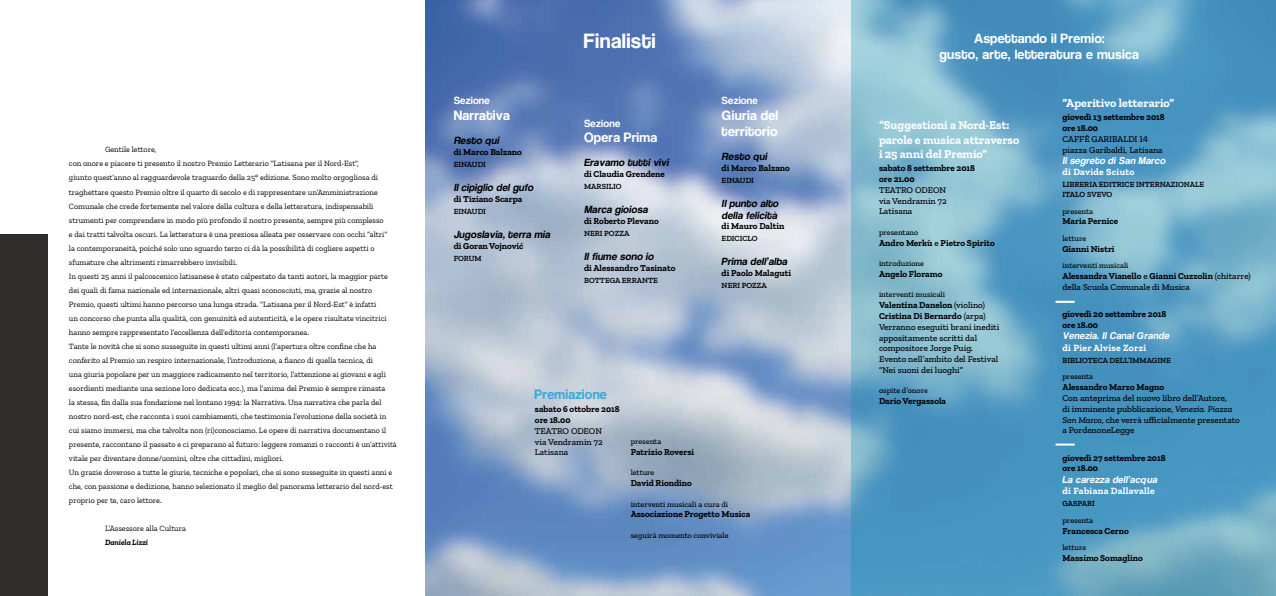
<style>
.page{position:relative;width:1276px;height:596px;background:#fff}
.page>*{position:absolute;margin:0;border:0;box-sizing:border-box;transform-origin:0 0}
.t1{font:20px "Coolvetica";letter-spacing:.025em;color:#fff}
.t2{font:13px/15.6px "Coolvetica";letter-spacing:.025em;color:#fff;text-align:center}
.t3{font:13px "Coolvetica";letter-spacing:.025em;color:#39a9dc}
.t4{font:700 12px/14.4px "Zilla Slab";color:#fff}
.t5{font:italic 10px/12px "Coolvetica";color:#000}
.t6{font:10px "Coolvetica";letter-spacing:.025em;color:#fff}
.t7{font:italic 9.5px "Coolvetica";color:#fff}
.t8{font:700 9.5px "Zilla Slab";letter-spacing:.03em;color:#fff}
.t9{font:500 9px/10.8px "Zilla Slab";color:#000}
.t10{font:700 9px/10.8px "Zilla Slab";color:#000}
.t11{font:8px/14px "Zilla Slab";color:#000}
.t12{font:500 8px "Zilla Slab";color:#000}
.t13{font:600 8px/9.6px "Zilla Slab";color:#000}
.t14{font:italic 700 8px "Zilla Slab";color:#000}
.s1{font-family:"Helvetica Neue LT Std";font-weight:700}
.s2{font-weight:500}
.s3{font-weight:700}
.s4{font-style:italic}
</style>
<div class="page">
<img style="left:425px;top:0;width:425px;height:595px">
<svg style="left:850px;top:0;width:426px;height:595px;background:#62a4c6"></svg>
<svg style="left:1055px;top:300px;width:19px;height:2px"></svg>
<svg style="left:1055px;top:443px;width:19px;height:2px"></svg>
<div style="left:0;top:234px;width:47px;height:361px;background:#312d2d"></div>
<p class="t11" style="left:69px;top:143px;width:329px;text-indent:36px">Gentile lettore,<br>con onore e piacere ti presento il nostro Premio Letterario “Latisana per il Nord-Est”,<br>giunto quest’anno al ragguardevole traguardo della 25° edizione. Sono molto orgogliosa di traghettare questo Premio oltre il quarto di secolo e di rappresentare un’Amministrazione Comunale che crede fortemente nel valore della cultura e della letteratura, indispensabili strumenti per comprendere in modo più profondo il nostro presente, sempre più complesso<br>e dai tratti talvolta oscuri. La letteratura è una preziosa alleata per osservare con occhi “altri”<br>la contemporaneità, poiché solo uno sguardo terzo ci dà la possibilità di cogliere aspetti o sfumature che altrimenti rimarrebbero invisibili.<br>In questi 25 anni il palcoscenico latisanese è stato calpestato da tanti autori, la maggior parte dei quali di fama nazionale ed internazionale, altri quasi sconosciuti, ma, grazie al nostro Premio, questi ultimi hanno percorso una lunga strada. “Latisana per il Nord-Est” è infatti<br>un concorso che punta alla qualità, con genuinità ed autenticità, e le opere risultate vincitrici hanno sempre rappresentato l’eccellenza dell’editoria contemporanea.<br>Tante le novità che si sono susseguite in questi ultimi anni (l’apertura oltre confine che ha conferito al Premio un respiro internazionale, l’introduzione, a fianco di quella tecnica, di<br>una giuria popolare per un maggiore radicamento nel territorio, l’attenzione ai giovani e agli esordienti mediante una sezione loro dedicata ecc.), ma l’anima del Premio è sempre rimasta<br>la stessa, fin dalla sua fondazione nel lontano 1994: la Narrativa. Una narrativa che parla del nostro nord-est, che racconta i suoi cambiamenti, che testimonia l’evoluzione della società in cui siamo immersi, ma che talvolta non (ri)conosciamo. Le opere di narrativa documentano il presente, raccontano il passato e ci preparano al futuro: leggere romanzi o racconti è un’attività vitale per diventare donne/uomini, oltre che cittadini, migliori.<br>Un grazie doveroso a tutte le giurie, tecniche e popolari, che si sono susseguite in questi anni e che, con passione e dedizione, hanno selezionato il meglio del panorama letterario del nord-est proprio per te, caro lettore.</p>
<p class="t11" style="left:105px;top:521px;width:82px">L’Assessore alla Cultura</p>
<p class="t14" style="left:105px;top:537px;width:45px">Daniela Lizzi</p>
<p class="t6" style="left:454px;top:96px;width:38px">Sezione</p>
<h2 class="t2" style="left:454px;top:108px;width:58px">Narrativa</h2>
<p class="t5" style="left:454px;top:135px;width:49px">Resto <span class="s1">q</span>ui</p>
<p class="t10" style="left:454px;top:146px;width:70px">di Marco Balzano</p>
<p class="t13" style="left:454px;top:159px;width:34px">EINAUDI</p>
<p class="t5" style="left:454px;top:182px;width:83px">Il cipiglio del gufo</p>
<p class="t10" style="left:454px;top:193px;width:70px">di Tiziano Scarpa</p>
<p class="t13" style="left:454px;top:206px;width:34px">EINAUDI</p>
<p class="t5" style="left:454px;top:229px;width:100px">Jugoslavia, terra mia</p>
<p class="t10" style="left:454px;top:240px;width:71px">di Goran Vojnović</p>
<p class="t13" style="left:454px;top:253px;width:17px">FORUM</p>
<h1 class="t1" style="left:584px;top:30px;width:73px">Finalisti</h1>
<p class="t6" style="left:584px;top:118px;width:38px">Sezione</p>
<h2 class="t2" style="left:584px;top:131px;width:75px">Opera Prima</h2>
<p class="t5" style="left:584px;top:157px;width:88px">Eravamo tutti vivi</p>
<p class="t10" style="left:584px;top:169px;width:82px">di Claudia Grendene</p>
<p class="t13" style="left:584px;top:182px;width:39px">MARSILIO</p>
<p class="t5" style="left:584px;top:204px;width:67px">Marca gioiosa</p>
<p class="t10" style="left:584px;top:215px;width:76px">di Roberto Plevano</p>
<p class="t13" style="left:584px;top:228px;width:37px">NERI POZZA</p>
<p class="t5" style="left:584px;top:251px;width:73px">Il fiume sono io</p>
<p class="t10" style="left:584px;top:262px;width:93px">di Alessandro Tasinato</p>
<p class="t13" style="left:584px;top:275px;width:44px">BOTTEGA ERRA</p>
<p class="t13" style="left:642px;top:275px;width:17px">NTE</p>
<p class="t6" style="left:721px;top:96px;width:38px">Sezione</p>
<h2 class="t2" style="left:721px;top:108px;width:58px;text-align:left"><span class="s1">G</span>iuria del territorio</h2>
<p class="t5" style="left:721px;top:151px;width:49px">Resto <span class="s1">q</span>ui</p>
<p class="t10" style="left:721px;top:162px;width:70px">di Marco Balzano</p>
<p class="t13" style="left:721px;top:175px;width:34px">EINAUDI</p>
<p class="t5" style="left:721px;top:198px;width:60px">Il punto alto della felicità</p>
<p class="t10" style="left:721px;top:221px;width:64px">di Mauro Daltin</p>
<p class="t13" style="left:721px;top:234px;width:38px">EDICICLO</p>
<p class="t5" style="left:721px;top:256px;width:69px">Prima dell’alba</p>
<p class="t10" style="left:721px;top:268px;width:71px">di Paolo Malaguti</p>
<p class="t13" style="left:721px;top:280px;width:37px">NERI POZZA</p>
<h2 class="t3" style="left:535px;top:387px;width:73px">Premiazione</h2>
<p class="t10" style="left:535px;top:403px;width:86px">sabato 6 ottobre 2018 ore 18.00</p>
<p class="t9" style="left:535px;top:425px;width:69px;text-align:justify">Teatro Odeon via Vendramin 72<br>Latisana</p>
<p class="t12" style="left:630px;top:437px;width:32px">presenta</p>
<p class="t10" style="left:630px;top:446px;width:65px">Patrizio Roversi</p>
<p class="t12" style="left:630px;top:468px;width:25px">letture</p>
<p class="t10" style="left:630px;top:477px;width:63px">David Riondino</p>
<p class="t12" style="left:630px;top:499px;width:99px">interventi musicali a cura di</p>
<p class="t10" style="left:630px;top:508px;width:121px">Associazione Progetto Musica</p>
<p class="t12" style="left:630px;top:530px;width:99px">seguirà momento conviviale</p>
<h2 class="t2" style="left:939px;top:31px;width:201px">Aspettando il Premio:<br>gusto, arte, letteratura e musica</h2>
<h3 class="t4" style="left:879px;top:118px;width:142px">“Suggestioni a Nord-Est: parole e musica attraverso i 25 anni del Premio”</h3>
<p class="t10" style="left:879px;top:163px;width:98px">sabato 8 settembre 2018 ore 21.00</p>
<p class="t9" style="left:879px;top:184px;width:69px;text-align:justify">Teatro Odeon via Vendramin 72<br>Latisana</p>
<p class="t12" style="left:879px;top:227px;width:41px">presentano</p>
<p class="t10" style="left:879px;top:237px;width:117px">Andro Merkù <span class="s2">e</span> Pietro Spirito</p>
<p class="t12" style="left:879px;top:259px;width:47px">introduzione</p>
<p class="t10" style="left:879px;top:268px;width:65px">Angelo Floramo</p>
<p class="t12" style="left:879px;top:290px;width:68px">interventi musicali</p>
<p class="t9" style="left:879px;top:299px;width:122px"><span class="s3">Valentina Danelon</span> (violino)<br><span class="s3">Cristina Di Bernardo</span> (arpa)<br>Verranno eseguiti brani inediti appositamente scritti dal compositore Jorge Puig.<br>Evento nell’ambito del Festival “Nei suoni dei luoghi”</p>
<p class="t12" style="left:879px;top:386px;width:50px">ospite d’onore</p>
<p class="t10" style="left:879px;top:395px;width:69px">Dario Vergassola</p>
<h3 class="t4" style="left:1062px;top:96px;width:113px">“Aperitivo letterario”</h3>
<p class="t10" style="left:1062px;top:112px;width:104px">giovedì 13 settembre 2018 ore 18.00</p>
<p class="t9" style="left:1062px;top:133px;width:102px">Caffè Garibaldi 14 piazza Garibaldi, Latisana</p>
<p class="t7" style="left:1062px;top:155px;width:106px">Il segreto di San Marco</p>
<p class="t8" style="left:1062px;top:167px;width:74px">di Davide Sciuto</p>
<p class="t13" style="left:1062px;top:180px;width:143px">LIBRERIA EDITRICE INTERNAZIONALE<br>ITAL</p>
<p class="t13" style="left:1079px;top:189px;width:34px">O SVEVO</p>
<p class="t12" style="left:1062px;top:206px;width:32px">presenta</p>
<p class="t10" style="left:1062px;top:216px;width:57px">Maria Pernice</p>
<p class="t12" style="left:1062px;top:234px;width:25px">letture</p>
<p class="t10" style="left:1062px;top:243px;width:54px">Gianni Nistri</p>
<p class="t12" style="left:1062px;top:261px;width:68px">interventi musicali</p>
<p class="t9" style="left:1062px;top:271px;width:190px"><span class="s3">Alessandra Vianello</span> e <span class="s3">Gianni Cuzzolin</span> (chitarre) della Scuola Comunale di Musica</p>
<p class="t10" style="left:1062px;top:308px;width:105px">giovedì 20 settembre 2018 ore 18.00</p>
<p class="t7" style="left:1062px;top:331px;width:110px">Venezia. Il Canal <span class="s1">G</span> rande</p>
<p class="t8" style="left:1062px;top:342px;width:85px">di Pier Alvise Zorzi</p>
<p class="t13" style="left:1062px;top:355px;width:74px">BIBLIOTECA DELL’IMMAG</p>
<p class="t13" style="left:1157px;top:355px;width:15px">INE</p>
<p class="t12" style="left:1062px;top:372px;width:32px">presenta</p>
<p class="t10" style="left:1062px;top:381px;width:103px">Alessandro Marzo Magno</p>
<p class="t9" style="left:1062px;top:392px;width:179px">Con anteprima del nuovo libro dell’Autore,<br>di imminente pubblicazione, <span class="s4">Venezia. Piazza San Marco</span>, che verrà ufficialmente presentato a PordenoneLegge</p>
<p class="t10" style="left:1062px;top:452px;width:105px">giovedì 27 settembre 2018 ore 18.00</p>
<p class="t7" style="left:1062px;top:474px;width:98px">La carezza dell’ac <span class="s1">q</span> ua</p>
<p class="t8" style="left:1062px;top:485px;width:94px">di Fabiana Dallavalle</p>
<p class="t13" style="left:1062px;top:498px;width:12px">GASPAR</p>
<p class="t13" style="left:1092px;top:498px;width:4px">I</p>
<p class="t12" style="left:1062px;top:515px;width:32px">presenta</p>
<p class="t10" style="left:1062px;top:525px;width:68px">Francesca Cerno</p>
<p class="t12" style="left:1062px;top:542px;width:25px">letture</p>
<p class="t10" style="left:1062px;top:552px;width:82px">Massimo Somaglino</p>
</div>
